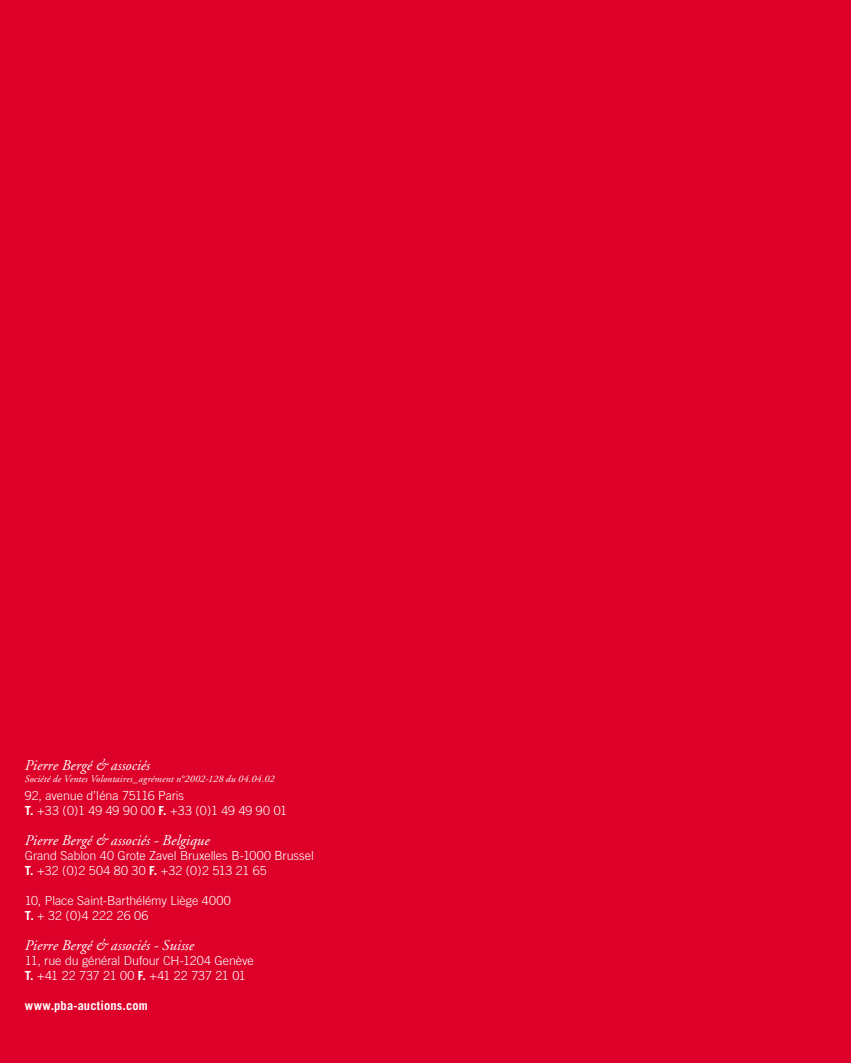
<style>
.page{position:relative;width:851px;height:1063px;background:#fff}
.page>*{position:absolute;margin:0;border:0;box-sizing:border-box;transform-origin:0 0}
.t1{font:italic 15px "Adobe Garamond";color:#fff}
.t2{font:300 12.5px/15px "Trade Gothic";letter-spacing:-.005em;color:#fff}
.t3{font:700 12.5px "Trade Gothic";letter-spacing:.01em;color:#fff}
.t4{font:italic 10px "Adobe Garamond";letter-spacing:.015em;color:#fff}
.s1{font-weight:700}
</style>
<div class="page">
<div style="left:0;top:0;width:850px;height:1063px;background:#dd0028"></div>
<p class="t1" style="left:25px;top:757px;width:127px">Pierre Bergé &amp; associés</p>
<p class="t4" style="left:25px;top:774px;width:251px">Société de Ventes Volontaires_agrément n°2002-128 du 04.04.02</p>
<p class="t2" style="left:25px;top:788px;width:264px">92, avenue d’Iéna 75116 Paris<br><span class="s1">T.</span> +33 (0)1 49 49 90 00 <span class="s1">F.</span> +33 (0)1 49 49 90 01</p>
<p class="t1" style="left:25px;top:832px;width:186px">Pierre Bergé &amp; associés - Belgique</p>
<p class="t2" style="left:25px;top:848px;width:290px">Grand Sablon 40 Grote Zavel Bruxelles B-1000 Brussel<br><span class="s1">T.</span> +32 (0)2 504 80 30 <span class="s1">F.</span> +32 (0)2 513 21 65</p>
<p class="t2" style="left:25px;top:893px;width:207px">10, Place Saint-Barthélémy Liège 4000<br><span class="s1">T.</span> + 32 (0)4 222 26 06</p>
<p class="t1" style="left:25px;top:937px;width:171px">Pierre Bergé &amp; associés - Suisse</p>
<p class="t2" style="left:25px;top:953px;width:230px">11, rue du général Dufour CH-1204 Genève<br><span class="s1">T.</span> +41 22 737 21 00 <span class="s1">F.</span> +41 22 737 21 01</p>
<p class="t3" style="left:25px;top:998px;width:124px">www.pba-auctions.com</p>
</div>
